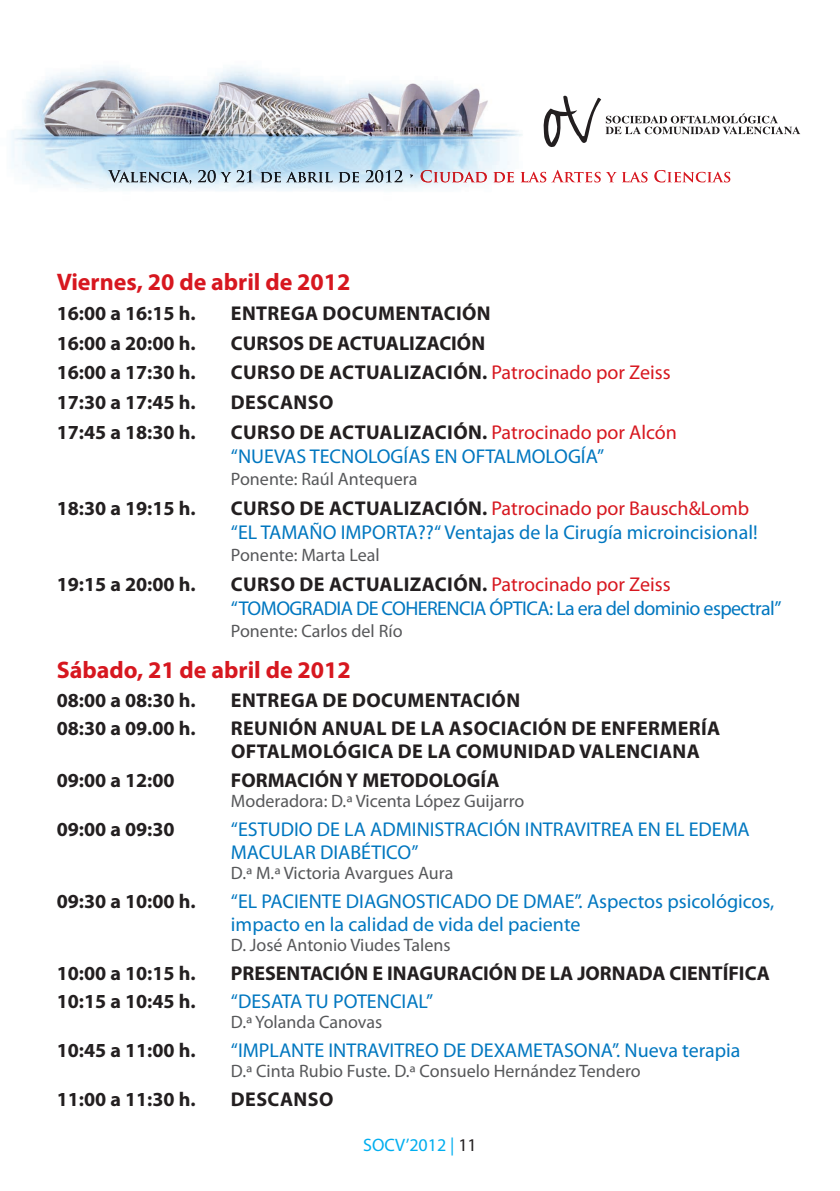
<style>
.page{position:relative;width:840px;height:1191px;background:#fff}
.page>*{position:absolute;margin:0;border:0;box-sizing:border-box;transform-origin:0 0}
.t1{font:700 24px "Myriad Pro";color:#d7171f}
.t2{font:20px/24px "Myriad Pro";color:#0077c0}
.t3{font:700 20px "Myriad Pro";color:#231f20}
.t4{font:700 20px/23px "Myriad Pro";letter-spacing:.02em;color:#231f20}
.t5{font:20px/24px "Myriad Pro";letter-spacing:-.03em;color:#0077c0}
.t6{font:18px "Myriad Pro";color:#57585a}
.t7{font:18px "Myriad Pro";color:#00aeef}
.s1{font-weight:400;color:#d7171f}
.s2{font-weight:700;color:#231f20}
.s3{color:#d7171f}
.s4{color:#231f20}
</style>
<div class="page">
<svg style="left:543px;top:95px;width:256px;height:52px"></svg>
<svg style="left:529px;top:170px;width:201px;height:12px"></svg>
<img style="left:11px;top:67px;width:518px;height:124px">
<img style="left:420px;top:170px;width:109px;height:12px">
<img style="left:198px;top:170px;width:204px;height:12px">
<p class="t1" style="left:57px;top:266px;width:295px">Viernes, 20 de abril de 2012</p>
<p class="t3" style="left:57px;top:300px;width:140px">16:00 a 16:15 h.</p>
<p class="t4" style="left:231px;top:301px;width:261px">ENTREGA DOCUMENTACIÓN</p>
<p class="t3" style="left:57px;top:330px;width:140px">16:00 a 20:00 h.</p>
<p class="t3" style="left:231px;top:330px;width:255px">CURSOS DE ACTUALIZACIÓN</p>
<p class="t3" style="left:57px;top:360px;width:140px">16:00 a 17:30 h.</p>
<p class="t4" style="left:231px;top:360px;width:441px">CURSO DE ACTUALIZACIÓN. <span class="s1">Patrocinado por Zeiss</span></p>
<p class="t3" style="left:57px;top:389px;width:140px">17:30 a 17:45 h.</p>
<p class="t4" style="left:231px;top:390px;width:104px">DESCANSO</p>
<p class="t3" style="left:57px;top:419px;width:140px">17:45 a 18:30 h.</p>
<p class="t2" style="left:231px;top:420px;width:447px"><span class="s2">CURSO DE ACTUALIZACIÓN.</span> <span class="s3">Patrocinado por Alcón </span>“NUEVAS TECNOLOGÍAS EN OFTALMOLOGÍA”</p>
<p class="t6" style="left:231px;top:468px;width:188px">Ponente: Raúl Antequera</p>
<p class="t3" style="left:57px;top:495px;width:140px">18:30 a 19:15 h.</p>
<p class="t2" style="left:231px;top:496px;width:528px"><span class="s2">CURSO DE ACTUALIZACIÓN.</span> <span class="s3">Patrocinado por Bausch&amp;Lomb </span>“EL TAMAÑO IMPORTA??“ Ventajas de la Cirugía microincisional!</p>
<p class="t6" style="left:231px;top:544px;width:150px">Ponente: Marta Leal</p>
<p class="t3" style="left:57px;top:571px;width:140px">19:15 a 20:00 h.</p>
<p class="t5" style="left:231px;top:571px;width:551px"><span class="s2">CURSO DE ACTUALIZACIÓN.</span> <span class="s3">Patrocinado por Zeiss </span>“TOMOGRADIA DE COHERENCIA ÓPTICA: La era del dominio espectral”</p>
<p class="t6" style="left:231px;top:619px;width:173px">Ponente: Carlos del Río</p>
<p class="t1" style="left:57px;top:654px;width:295px">Sábado, 21 de abril de 2012</p>
<p class="t3" style="left:57px;top:687px;width:140px">08:00 a 08:30 h.</p>
<p class="t4" style="left:231px;top:687px;width:290px">ENTREGA DE DOCUMENTACIÓN</p>
<p class="t3" style="left:57px;top:715px;width:140px">08:30 a 09.00 h.</p>
<p class="t4" style="left:231px;top:716px;width:490px">REUNIÓN ANUAL DE LA ASOCIACIÓN DE ENFERMERÍA<br>OFTALMOLÓGICA DE LA COMUNIDAD VALENCIANA</p>
<p class="t3" style="left:57px;top:767px;width:119px">09:00 a 12:00</p>
<p class="t3" style="left:231px;top:767px;width:270px">FORMACIÓN Y METODOLOGÍA</p>
<p class="t6" style="left:231px;top:790px;width:295px">Moderadora: D.ª Vicenta López Guijarro</p>
<p class="t3" style="left:57px;top:816px;width:119px">09:00 a 09:30</p>
<p class="t2" style="left:231px;top:817px;width:520px;line-height:23px">“ESTUDIO DE LA ADMINISTRACIÓN INTRAVITREA EN EL EDEMA<br>MACULAR DIABÉTICO”</p>
<p class="t6" style="left:231px;top:862px;width:224px">D.ª M.ª Victoria Avargues Aura</p>
<p class="t3" style="left:57px;top:888px;width:140px">09:30 a 10:00 h.</p>
<p class="t2" style="left:231px;top:889px;width:544px;line-height:23px">“EL PACIENTE DIAGNOSTICADO DE DMAE”. Aspectos psicológicos, impacto en la calidad de vida del paciente</p>
<p class="t6" style="left:231px;top:933px;width:221px">D. José Antonio Viudes Talens</p>
<p class="t3" style="left:57px;top:959px;width:140px">10:00 a 10:15 h.</p>
<p class="t3" style="left:231px;top:959px;width:540px">PRESENTACIÓN E INAGURACIÓN DE LA JORNADA CIENTÍFICA</p>
<p class="t3" style="left:57px;top:988px;width:140px">10:15 a 10:45 h.</p>
<p class="t2" style="left:231px;top:989px;width:203px">“DESATA TU POTENCIAL”</p>
<p class="t6" style="left:231px;top:1011px;width:153px">D.ª Yolanda Canovas</p>
<p class="t3" style="left:57px;top:1037px;width:140px">10:45 a 11:00 h.</p>
<p class="t2" style="left:231px;top:1038px;width:511px">“IMPLANTE INTRAVITREO DE DEXAMETASONA”. Nueva terapia</p>
<p class="t6" style="left:231px;top:1060px;width:411px">D.ª Cinta Rubio Fuste. D.ª Consuelo Hernández Tendero</p>
<p class="t3" style="left:57px;top:1086px;width:140px">11:00 a 11:30 h.</p>
<p class="t4" style="left:231px;top:1087px;width:104px">DESCANSO</p>
<p class="t7" style="left:363px;top:1134px;width:115px">SOCV’2012 | <span class="s4">11</span></p>
</div>
